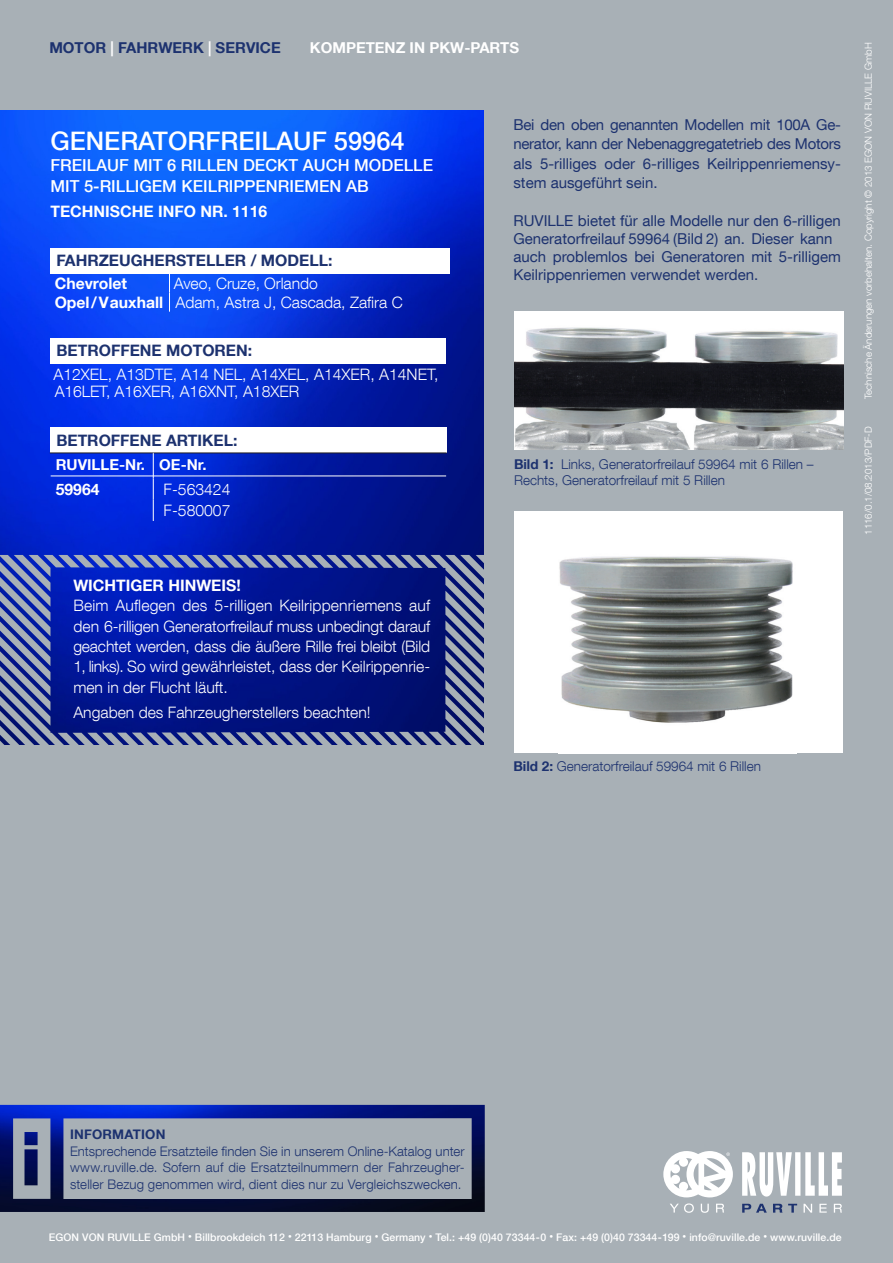
<style>
.page{position:relative;width:893px;height:1263px;background:#a8b0b6}
.page>*{position:absolute;margin:0;border:0;box-sizing:border-box;transform-origin:0 0}
.t1{font:500 25.5px "Helvetica Neue LT Com";color:#fff}
.t2{font:500 16.5px "Helvetica Neue LT Com";color:#fff}
.t3{font:300 15.75px/20.2px "Helvetica Neue LT Com";color:#fff;text-align:justify}
.t4{font:700 15.75px "Helvetica Neue LT Com";color:#fff}
.t5{font:700 15.75px "Helvetica Neue LT Com";color:#1d326f}
.t6{font:15px/19.5px "Helvetica Neue LT Com";color:#1d326f}
.t7{font:700 15px "Helvetica Neue LT Com";color:#fff}
.t8{font:700 15px "Helvetica Neue LT Com";color:#1d326f}
.t9{font:300 13.5px/16.5px "Helvetica Neue LT Com";color:#1d326f}
.t10{font:300 13.2px/16.5px "Helvetica Neue LT Com";letter-spacing:.015em;color:#1d326f;text-align:justify}
.t11{font:700 13.2px "Helvetica Neue LT Com";letter-spacing:.015em;color:#1d326f}
.t12{font:500 10.5px "Helvetica Neue LT Com";letter-spacing:.005em;color:#fff}
.t13{font:300 9.75px "Helvetica Neue LT Com";color:#fff}
.s1{color:#fff}
.s2{font-weight:700}
.s3{font-size:7.5px}
</style>
<div class="page">
<img style="left:0;top:111px;width:484px;height:444px">
<svg style="left:0;top:555px;width:484px;height:190px"></svg>
<div style="left:50px;top:248px;width:400px;height:25px;background:#fff"></div>
<svg style="left:169px;top:273px;width:1px;height:39px"></svg>
<div style="left:50px;top:338px;width:396px;height:26px;background:#fff"></div>
<div style="left:50px;top:427px;width:397px;height:26px;background:#fff"></div>
<hr style="left:50px;top:453px;width:103px;height:1px;background:#231f20">
<hr style="left:153px;top:453px;width:294px;height:1px;background:#231f20">
<svg style="left:153px;top:453px;width:1px;height:68px"></svg>
<svg style="left:742px;top:1152px;width:100px;height:44px"></svg>
<svg style="left:742px;top:1204px;width:25px;height:8px"></svg>
<svg style="left:773px;top:1204px;width:9px;height:8px"></svg>
<svg style="left:788px;top:1204px;width:9px;height:8px"></svg>
<svg style="left:804px;top:1204px;width:8px;height:8px"></svg>
<svg style="left:819px;top:1204px;width:8px;height:8px"></svg>
<svg style="left:834px;top:1204px;width:8px;height:8px"></svg>
<svg style="left:663px;top:1151px;width:70px;height:46px"></svg>
<svg style="left:670px;top:1203px;width:24px;height:10px"></svg>
<svg style="left:701px;top:1204px;width:8px;height:9px"></svg>
<svg style="left:716px;top:1204px;width:8px;height:8px"></svg>
<img style="left:0;top:1105px;width:485px;height:107px">
<hr style="left:51px;top:476px;width:395px;height:1px;background:#fff">
<img style="left:514px;top:311px;width:329px;height:138px">
<div style="left:514px;top:512px;width:329px;height:241px;background:#fff"></div>
<img style="left:559px;top:556px;width:234px;height:167px">
<p class="t8" style="left:49px;top:38px;width:233px">MOTOR <span class="s1">|</span> FAHRWERK <span class="s1">|</span> SERVICE</p>
<p class="t7" style="left:310px;top:38px;width:211px">KOMPETENZ IN PKW-PARTS</p>
<p class="t1" style="left:50px;top:125px;width:356px">GENERATORFREILAUF 59964</p>
<p class="t2" style="left:50px;top:155px;width:384px">FREILAUF MIT 6 RILLEN DECKT AUCH MODELLE</p>
<p class="t2" style="left:50px;top:176px;width:320px">MIT 5-RILLIGEM KEILRIPPENRIEMEN AB</p>
<p class="t4" style="left:50px;top:202px;width:218px">TECHNISCHE INFO NR. 1116</p>
<p class="t5" style="left:56px;top:251px;width:277px">FAHRZEUGHERSTELLER / MODELL:</p>
<p class="t4" style="left:55px;top:273px;width:74px">Chevrolet</p>
<p class="t3" style="left:174px;top:272px;width:146px">Aveo, Cruze, Orlando</p>
<p class="t4" style="left:55px;top:292px;width:110px">Opel/Vauxhall</p>
<p class="t3" style="left:175px;top:292px;width:229px">Adam, Astra J, Cascada, Zafira C</p>
<p class="t5" style="left:56px;top:341px;width:197px">BETROFFENE MOTOREN:</p>
<p class="t3" style="left:53px;top:364px;width:386px">A12XEL, A13DTE, A14 NEL, A14XEL, A14XER, A14NET,</p>
<p class="t3" style="left:55px;top:381px;width:246px">A16LET, A16XER, A16XNT, A18XER</p>
<p class="t5" style="left:56px;top:431px;width:183px">BETROFFENE ARTIKEL:</p>
<p class="t7" style="left:56px;top:455px;width:91px">RUVILLE-Nr.</p>
<p class="t7" style="left:159px;top:455px;width:49px">OE-Nr.</p>
<p class="t4" style="left:56px;top:479px;width:45px">59964</p>
<p class="t3" style="left:164px;top:479px;width:68px">F-563424</p>
<p class="t3" style="left:164px;top:500px;width:68px">F-580007</p>
<p class="t4" style="left:73px;top:576px;width:169px">WICHTIGER HINWEIS!</p>
<p class="t3" style="left:73px;top:595px;width:358px">Beim Auflegen des 5-rilligen Keilrippenriemens auf den 6-rilligen Generatorfreilauf muss unbedingt darauf geachtet werden, dass die äußere Rille frei bleibt (Bild 1, links). So wird gewährleistet, dass der Keilrippenrie&shy;men in der Flucht läuft.</p>
<p class="t3" style="left:73px;top:702px;width:299px">Angaben des Fahrzeugherstellers beachten!</p>
<p class="t6" style="left:513px;top:114px;width:329px;text-align:justify">Bei den oben genannten Modellen mit 100A Ge&shy;nerator, kann der Nebenaggregatetrieb des Motors als 5-rilliges oder 6-rilliges Keilrippenriemensy&shy;stem ausgeführt sein.</p>
<p class="t6" style="left:513px;top:211px;width:329px;line-height:18px">RUVILLE bietet für alle Modelle nur den 6-rilligen<br>Generatorfreilauf 59964 (Bild 2) an. Dieser kann</p>
<p class="t6" style="left:513px;top:247px;width:329px;line-height:18px">auch problemlos bei Generatoren mit 5-rilligem<br>Keilrippenriemen verwendet werden.</p>
<p class="t9" style="left:514px;top:455px;width:301px"><span class="s2">Bild 1:</span> Links, Generatorfreilauf 59964 mit 6 Rillen –<br>Rechts, Generatorfreilauf mit 5 Rillen</p>
<p class="t9" style="left:513px;top:758px;width:249px"><span class="s2">Bild 2:</span> Generatorfreilauf 59964 mit 6 Rillen</p>
<p class="t13" style="left:862px;top:399px;width:358px;rotate:-90deg">Technische Änderungen vorbehalten. Copyright © 2013 EGON VON RUVILLE GmbH</p>
<p class="t13" style="left:862px;top:535px;width:110px;rotate:-90deg">1116/0.1/08.2013/PDF-D</p>
<p class="t11" style="left:70px;top:1126px;width:97px">INFORMATION</p>
<p class="t10" style="left:70px;top:1142px;width:396px">Entsprechende Ersatzteile finden Sie in unserem Online-Katalog unter www.ruville.de. Sofern auf die Ersatzteilnummern der Fahrzeugher&shy;steller Bezug genommen wird, dient dies nur zu Vergleichszwecken.</p>
<p class="t12" style="left:49px;top:1231px;width:794px">EGON VON RUVILLE GmbH <span class="s3">•</span> Billbrookdeich 112 <span class="s3">•</span> 22113 Hamburg <span class="s3">•</span> Germany <span class="s3">•</span> Tel.: +49 (0)40 73344-0 <span class="s3">•</span> Fax: +49 (0)40 73344-199 <span class="s3">•</span> info@ruville.de <span class="s3">•</span> www.ruville.de</p>
</div>
